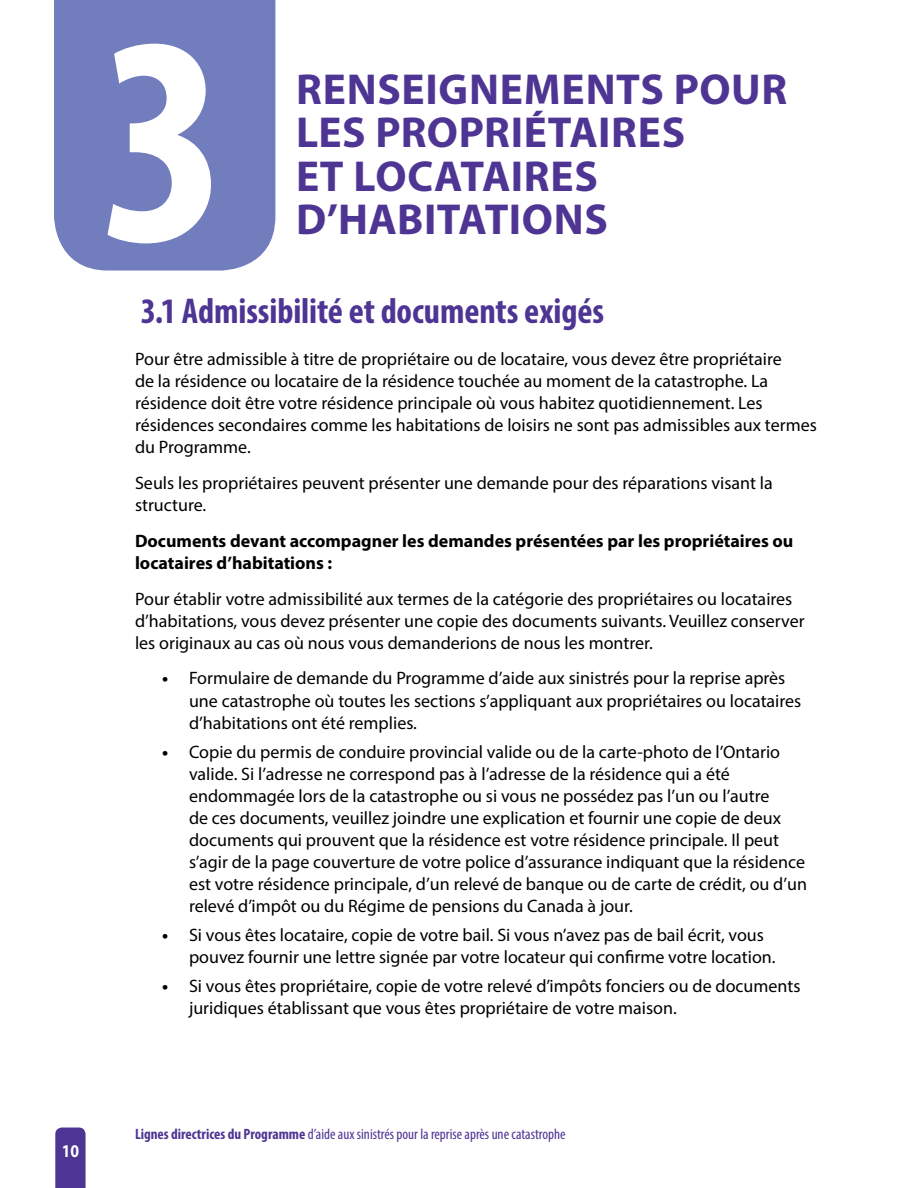
<style>
.page{position:relative;width:918px;height:1188px;background:#fff}
.page>*{position:absolute;margin:0;border:0;box-sizing:border-box;transform-origin:0 0}
.t1{font:700 condensed 300px "Myriad Pro";color:#fff}
.Heading_1{font:700 43.5px/43.5px "Myriad Pro";letter-spacing:.015em;color:#4e3594}
.Heading_2{font:700 condensed 36px "Myriad Pro";letter-spacing:-.005em;color:#4e3594}
.t2{font:18px/22.2px "Myriad Pro";color:#000}
.t3{font:700 18px/22.2px "Myriad Pro";color:#000}
.t4{font:700 18px "Myriad Pro";color:#fff;scale:.87 1}
.t5{font:condensed 15px "Myriad Pro";color:#4e3594}
.s1{font-weight:700}
</style>
<div class="page">
<svg style="left:55px;top:1128px;width:31px;height:60px;background:#533b97"></svg>
<div style="left:54px;top:0;width:221px;height:271px;background:#717dbd"></div>
<p class="t1" style="left:100px;top:-46px;width:129px">3</p>
<h1 class="Heading_1" style="left:296px;top:66px;width:493px">RENSEIGNEMENTS POUR<br>LES PROPRIÉTAIRES<br>ET LOCATAIRES<br>D’HABITATIONS</h1>
<h2 class="Heading_2" style="left:141px;top:288px;width:465px">3.1 Admissibilité et documents exigés</h2>
<p class="t2" style="left:135px;top:347px;width:683px">Pour être admissible à titre de propriétaire ou de locataire, vous devez être propriétaire<br>de la résidence ou locataire de la résidence touchée au moment de la catastrophe. La résidence doit être votre résidence principale où vous habitez quotidiennement. Les résidences secondaires comme les habitations de loisirs ne sont pas admissibles aux termes du Programme.</p>
<p class="t2" style="left:135px;top:472px;width:639px">Seuls les propriétaires peuvent présenter une demande pour des réparations visant la structure.</p>
<p class="t3" style="left:135px;top:529px;width:660px">Documents devant accompagner les demandes présentées par les propriétaires ou locataires d’habitations :</p>
<p class="t2" style="left:135px;top:587px;width:671px">Pour établir votre admissibilité aux termes de la catégorie des propriétaires ou locataires d’habitations, vous devez présenter une copie des documents suivants. Veuillez conserver les originaux au cas où nous vous demanderions de nous les montrer.</p>
<p class="t2" style="left:189px;top:667px;width:614px;text-indent:-27px"><span class="s1">•</span> Formulaire de demande du Programme d’aide aux sinistrés pour la reprise après une catastrophe où toutes les sections s’appliquant aux propriétaires ou locataires d’habitations ont été remplies.</p>
<p class="t2" style="left:189px;top:740px;width:620px;text-indent:-27px"><span class="s1">•</span> Copie du permis de conduire provincial valide ou de la carte-photo de l’Ontario valide. Si l’adresse ne correspond pas à l’adresse de la résidence qui a été endommagée lors de la catastrophe ou si vous ne possédez pas l’un ou l’autre<br>de ces documents, veuillez joindre une explication et fournir une copie de deux documents qui prouvent que la résidence est votre résidence principale. Il peut s’agir de la page couverture de votre police d’assurance indiquant que la résidence est votre résidence principale, d’un relevé de banque ou de carte de crédit, ou d’un relevé d’impôt ou du Régime de pensions du Canada à jour.</p>
<p class="t2" style="left:189px;top:924px;width:588px;text-indent:-27px"><span class="s1">•</span> Si vous êtes locataire, copie de votre bail. Si vous n’avez pas de bail écrit, vous pouvez fournir une lettre signée par votre locateur qui confirme votre location.</p>
<p class="t2" style="left:189px;top:975px;width:613px;text-indent:-27px"><span class="s1">•</span> Si vous êtes propriétaire, copie de votre relevé d’impôts fonciers ou de documents juridiques établissant que vous êtes propriétaire de votre maison.</p>
<p class="t4" style="left:62px;top:1139px;width:21px">10</p>
<p class="t5" style="left:135px;top:1125px;width:432px"><span class="s1">Lignes directrices du Programme</span> d’aide aux sinistrés pour la reprise après une catastrophe</p>
</div>
